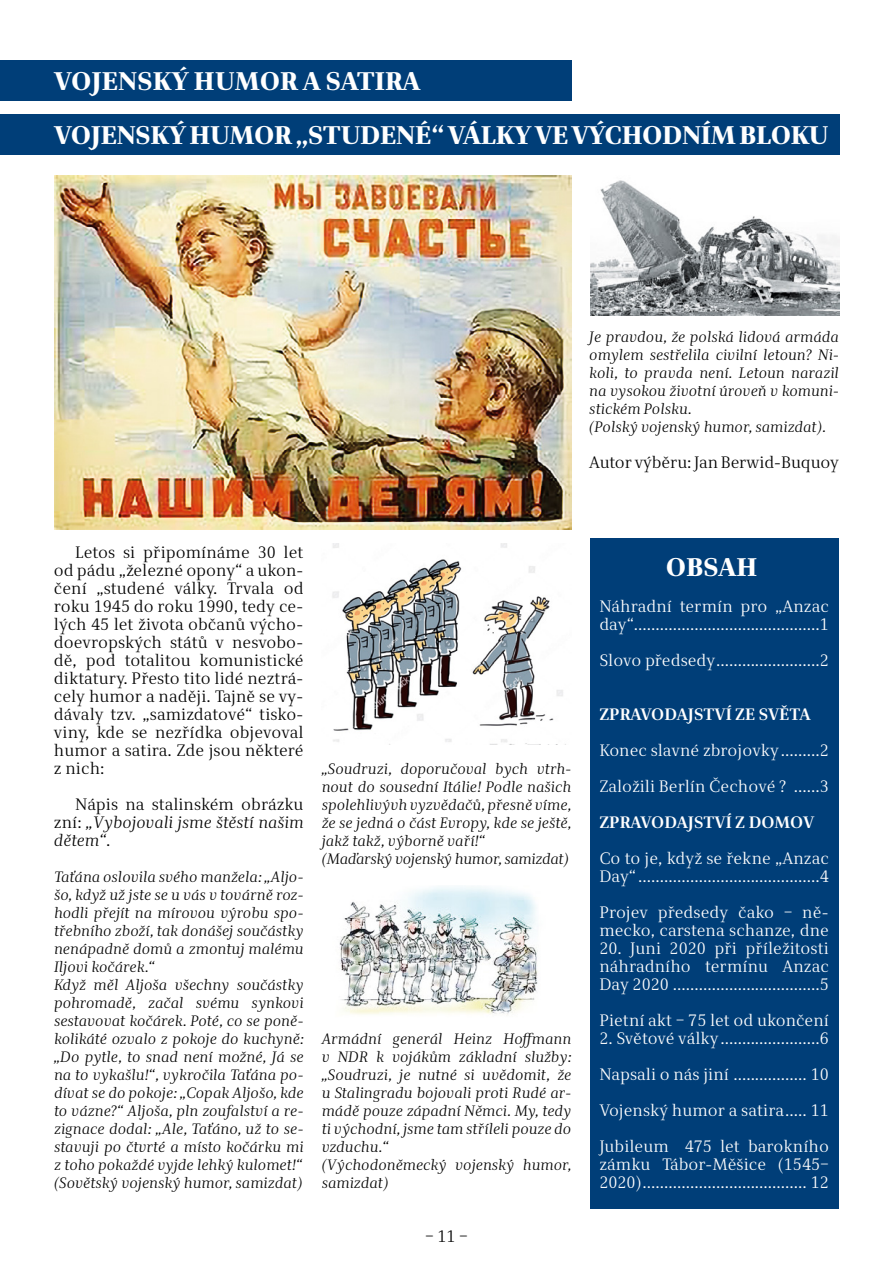
<style>
.page{position:relative;width:893px;height:1263px;background:#fff}
.page>*{position:absolute;margin:0;border:0;box-sizing:border-box;transform-origin:0 0}
.t1{font:800 25.5px/54px "Alfon";letter-spacing:-.015em;color:#fff}
.t2{font:16.5px/18px "Alfon";color:#fff}
.t3{font:16.5px/18px "Alfon";letter-spacing:-.005em;color:#000;text-align:justify}
.t4{font:italic 16.5px/18px "Alfon";color:#000;text-align:justify}
.t5{font:700 16.5px "Alfon";color:#fff}
.t6{font:italic 15px/18px "Alfon";color:#000}
.s1{font-style:normal}
</style>
<div class="page">
<div style="left:0;top:61px;width:571px;height:40px;background:#003e78"></div>
<div style="left:0;top:114px;width:840px;height:41px;background:#003e78"></div>
<div style="left:590px;top:538px;width:248px;height:671px;background:#003e78"></div>
<img style="left:332px;top:543px;width:231px;height:201px">
<img style="left:339px;top:887px;width:199px;height:128px">
<img style="left:590px;top:180px;width:250px;height:135px">
<img style="left:54px;top:176px;width:517px;height:353px">
<h1 class="t1" style="left:54px;top:55px;width:776px">VOJENSKÝ HUMOR A SATIRA<br>VOJENSKÝ HUMOR „STUDENÉ“ VÁLKY VE VÝCHODNÍM BLOKU</h1>
<p class="t6" style="left:589px;top:328px;width:251px">Je pravdou, že polská lidová armáda omylem sestřelila civilní letoun? Ni&shy;koli, to pravda není. Letoun narazil na vysokou životní úroveň v komuni&shy;stickém Polsku.<br>(Polský vojenský humor, samizdat).</p>
<p class="t3" style="left:589px;top:454px;width:251px">Autor výběru: Jan Berwid-‑ Buquoy</p>
<p class="t3" style="left:54px;top:544px;width:251px;text-indent:21px">Letos si připomínáme 30 let od pádu „železné opony“ a ukon&shy;čení „studené války. Trvala od roku 1945 do roku 1990, tedy ce&shy;lých 45 let života občanů výcho&shy;doevropských států v nesvobo&shy;dě, pod totalitou komunistické diktatury. Přesto tito lidé neztrá&shy;cely humor a naději. Tajně se vy&shy;dávaly tzv. „samizdatové“ tisko&shy;viny, kde se nezřídka objevoval humor a satira. Zde jsou některé z nich:</p>
<p class="t4" style="left:54px;top:796px;width:251px;text-indent:21px"><span class="s1">Nápis na stalinském obrázku zní:</span> „Vybojovali jsme štěstí našim dětem“<span class="s1">.</span></p>
<p class="t6" style="left:54px;top:868px;width:251px">Taťána oslovila svého manžela: „Aljo&shy;šo, když už jste se u vás v továrně roz&shy;hodli přejít na mírovou výrobu spo&shy;třebního zboží, tak donášej součástky nenápadně domů a zmontuj malému Iljovi kočárek.“<br>Když měl Aljoša všechny součástky pohromadě, začal svému synkovi sestavovat kočárek. Poté, co se poně&shy;kolikáté ozvalo z pokoje do kuchyně: „Do pytle, to snad není možné, Já se na to vykašlu!“, vykročila Taťána po&shy;dívat se do pokoje: „Copak Aljošo, kde to vázne?“ Aljoša, pln zoufalství a re&shy;zignace dodal: „Ale, Taťáno, už to se&shy;stavuji po čtvrté a místo kočárku mi z toho pokaždé vyjde lehký kulomet!“ (Sovětský vojenský humor, samizdat)</p>
<p class="t6" style="left:322px;top:760px;width:251px">„Soudruzi, doporučoval bych vtrh&shy;nout do sousední Itálie! Podle našich spolehlivývh vyzvědačů, přesně víme, že se jedná o část Evropy, kde se ještě, jakž takž, výborně vaří!“<br>(Maďarský vojenský humor, samizdat)</p>
<p class="t6" style="left:322px;top:1030px;width:251px">Armádní generál Heinz Hoffmann v NDR k vojákům základní služby: „Soudruzi, je nutné si uvědomit, že u Stalingradu bojovali proti Rudé ar&shy;mádě pouze západní Němci. My, tedy ti východní, jsme tam stříleli pouze do vzduchu.“<br>(Východoněmecký vojenský humor, samizdat)</p>
<p class="t3" style="left:425px;top:1228px;width:44px">– 11 –</p>
<h1 class="t1" style="left:666px;top:541px;width:93px">OBSAH</h1>
<p class="t2" style="left:599px;top:598px;width:231px">Náhradní termín pro „Anzac day“...........................................1</p>
<p class="t2" style="left:599px;top:652px;width:231px">Slovo předsedy........................2</p>
<p class="t5" style="left:599px;top:705px;width:213px">ZPRAVODAJSTVÍ ZE SVĚTA</p>
<p class="t2" style="left:599px;top:733px;width:231px;line-height:36px">Konec slavné zbrojovky.........2<br>Založili Berlín Čechové ? ......3</p>
<p class="t5" style="left:599px;top:813px;width:216px">ZPRAVODAJSTVÍ Z DOMOV</p>
<p class="t2" style="left:599px;top:850px;width:231px">Co to je, když se řekne „Anzac<br>Day“ ..........................................4</p>
<p class="t2" style="left:599px;top:904px;width:231px">Projev předsedy čako – ně&shy;mecko, carstena schanze, dne</p>
<p class="t2" style="left:599px;top:940px;width:231px;text-align:justify">20. Juni 2020 při příležitosti náhradního termínu Anzac Day 2020 ..................................5</p>
<p class="t2" style="left:599px;top:1012px;width:231px">Pietní akt – 75 let od ukončení</p>
<p class="t2" style="left:599px;top:1021px;width:231px;line-height:36px;text-align:justify">2. Světové války.......................6<br>Napsali o nás jiní ................. 10<br>Vojenský humor a satira..... 11<br>Jubileum 475 let barokního</p>
<p class="t2" style="left:599px;top:1156px;width:231px">zámku Tábor-Měšice (1545–<br>2020)...................................... 12</p>
</div>
